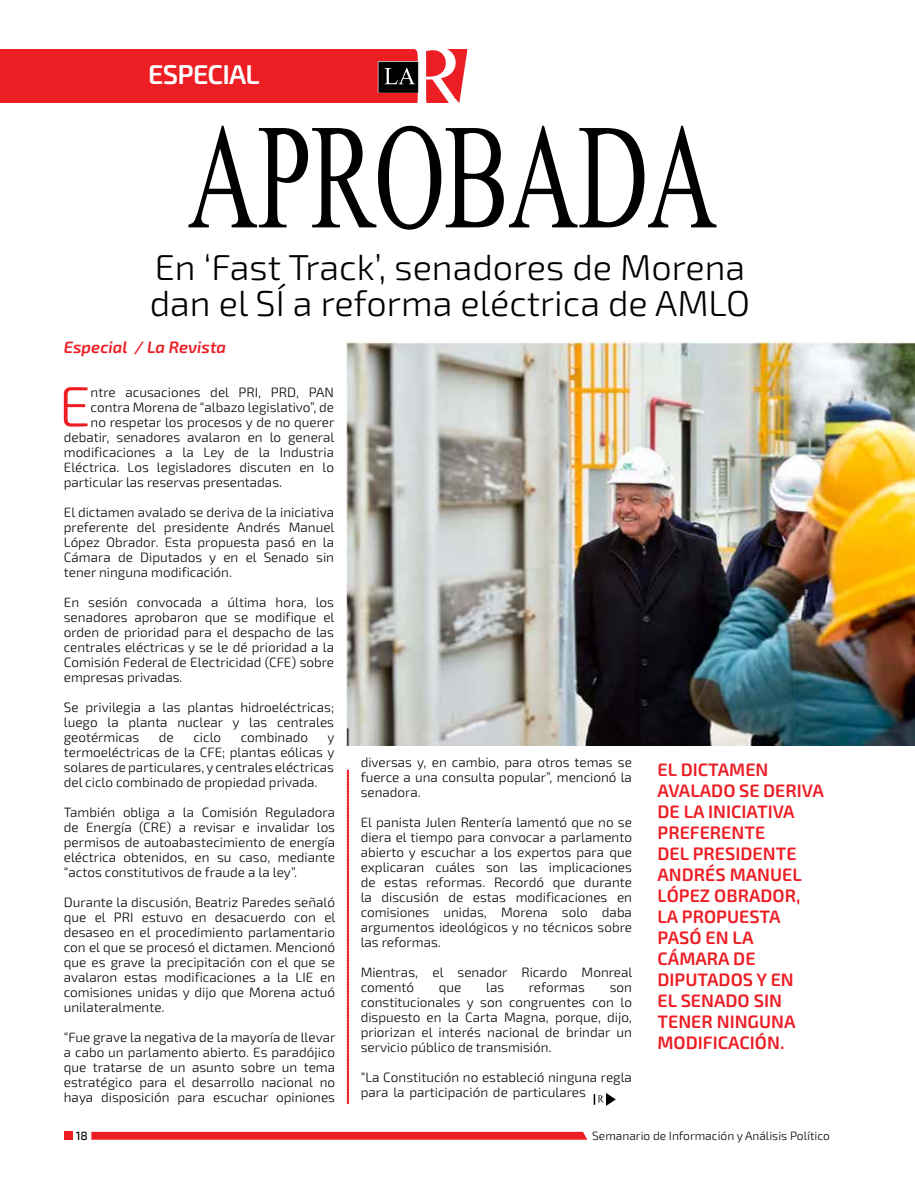
<style>
.page{position:relative;width:915px;height:1191px;background:#fff}
.page>*{position:absolute;margin:0;border:0;box-sizing:border-box;transform-origin:0 0}
.t1{font:150px "Times New Roman";letter-spacing:-.01em;color:#000;scale:.65 1}
.t2{font:300 57px "Exo 2";color:#ed1d24}
.t3{font:300 36px/36px "Exo 2";color:#000}
.t4{font:900 27.15px "Exo 2";letter-spacing:-.03em;color:#fff}
.t5{font:600 27.15px "Exo 2";letter-spacing:-.03em;color:#fff}
.t6{font:600 18px/21px "Exo 2";color:#ed1d24}
.t7{font:italic 600 16.5px "Exo 2";color:#ed1d24}
.t8{font:300 13.5px/15px "Exo 2";color:#000;text-align:justify}
.t9{font:300 12px "Exo 2";color:#000}
.t10{font:500 12px "Exo 2";color:#000}
</style>
<div class="page">
<div style="left:64px;top:1131px;width:8px;height:9px;background:#ed1d24"></div>
<svg style="left:91px;top:1131px;width:496px;height:8px;background:#ee353b"></svg>
<svg style="left:0;top:49px;width:467px;height:54px;background:#e3282e"></svg>
<svg style="left:347px;top:770px;width:1px;height:333px"></svg>
<svg style="left:593px;top:1093px;width:22px;height:13px"></svg>
<img style="left:347px;top:342px;width:567px;height:403px">
<h3 class="t4" style="left:92px;top:52px;width:108px">Especial</h3>
<h3 class="t5" style="left:148px;top:58px;width:113px">ESPECIAL</h3>
<h1 class="t1" style="left:188px;top:76px;width:816px">APROBADA</h1>
<h3 class="t3" style="left:150px;top:250px;width:601px">En ‘Fast Track’, senadores de Morena dan el SÍ a reforma eléctrica de AMLO</h3>
<p class="t7" style="left:64px;top:338px;width:164px">Especial / La Revista</p>
<h2 class="t2" style="left:59px;top:373px;width:33px">E</h2>
<p class="t8" style="left:91px;top:384px;width:245px">ntre acusaciones del PRI, PRD, PAN</p>
<p class="t8" style="left:91px;top:399px;width:245px">contra Morena de “albazo legislativo”, de</p>
<p class="t8" style="left:91px;top:414px;width:245px">no respetar los procesos y de no querer</p>
<p class="t8" style="left:64px;top:429px;width:272px">debatir, senadores avalaron en lo general</p>
<p class="t8" style="left:64px;top:444px;width:272px">modificaciones a la Ley de la Industria</p>
<p class="t8" style="left:64px;top:459px;width:271px">Eléctrica. Los legisladores discuten en lo</p>
<p class="t8" style="left:64px;top:474px;width:220px">particular las reservas presentadas.</p>
<p class="t8" style="left:64px;top:504px;width:272px">El dictamen avalado se deriva de la iniciativa preferente del presidente Andrés Manuel López Obrador. Esta propuesta pasó en la Cámara de Diputados y en el Senado sin tener ninguna modificación.</p>
<p class="t8" style="left:64px;top:594px;width:272px">En sesión convocada a última hora, los senadores aprobaron que se modifique el orden de prioridad para el despacho de las centrales eléctricas y se le dé prioridad a la Comisión Federal de Electricidad (CFE) sobre empresas privadas.</p>
<p class="t8" style="left:64px;top:699px;width:272px">Se privilegia a las plantas hidroeléctricas; luego la planta nuclear y las centrales geotérmicas</p>
<p class="t8" style="left:159px;top:729px;width:16px">de</p>
<p class="t8" style="left:193px;top:729px;width:29px">ciclo</p>
<p class="t8" style="left:241px;top:729px;width:69px">combinado</p>
<p class="t8" style="left:64px;top:729px;width:272px;text-indent:263px">y termoeléctricas de la CFE; plantas eólicas y solares de particulares, y centrales eléctricas del ciclo combinado de propiedad privada.</p>
<p class="t8" style="left:64px;top:804px;width:273px">También obliga a la Comisión Reguladora de Energía (CRE) a revisar e invalidar los permisos de autoabastecimiento de energía eléctrica obtenidos, en su caso, mediante “actos constitutivos de fraude a la ley”.</p>
<p class="t8" style="left:64px;top:894px;width:273px">Durante la discusión, Beatriz Paredes señaló que el PRI estuvo en desacuerdo con el desaseo en el procedimiento parlamentario con el que se procesó el dictamen. Mencionó que es grave la precipitación con el que se avalaron estas modificaciones a la LIE en comisiones unidas y dijo que Morena actuó unilateralmente.</p>
<p class="t8" style="left:64px;top:1029px;width:273px">“Fue grave la negativa de la mayoría de llevar a cabo un parlamento abierto. Es paradójico que tratarse de un asunto sobre un tema estratégico para el desarrollo nacional no haya disposición para escuchar opiniones</p>
<p class="t8" style="left:360px;top:755px;width:273px">diversas y, en cambio, para otros temas se fuerce a una consulta popular”, mencionó la senadora.</p>
<p class="t8" style="left:360px;top:815px;width:273px">El panista Julen Rentería lamentó que no se diera el tiempo para convocar a parlamento abierto y escuchar a los expertos para que explicaran cuáles son las implicaciones de estas reformas. Recordó que durante la discusión de estas modificaciones en comisiones unidas, Morena solo daba argumentos ideológicos y no técnicos sobre las reformas.</p>
<p class="t8" style="left:360px;top:965px;width:273px">Mientras, el senador Ricardo Monreal comentó</p>
<p class="t8" style="left:439px;top:980px;width:24px">que</p>
<p class="t8" style="left:486px;top:980px;width:20px">las</p>
<p class="t8" style="left:528px;top:980px;width:58px">reformas</p>
<p class="t8" style="left:360px;top:980px;width:273px;text-indent:249px">son constitucionales y son congruentes con lo dispuesto en la Carta Magna, porque, dijo, priorizan el interés nacional de brindar un servicio público de transmisión.</p>
<p class="t8" style="left:360px;top:1070px;width:273px">“La Constitución no estableció ninguna regla para la participación de particulares</p>
<h3 class="t6" style="left:657px;top:759px;width:168px">EL DICTAMEN<br>AVALADO SE DERIVA<br>DE LA INICIATIVA<br>PREFERENTE<br>DEL PRESIDENTE<br>ANDRÉS MANUEL<br>LÓPEZ OBRADOR,<br>LA PROPUESTA<br>PASÓ EN LA<br>CÁMARA DE<br>DIPUTADOS Y EN<br>EL SENADO SIN<br>TENER NINGUNA<br>MODIFICACIÓN.</h3>
<p class="t10" style="left:76px;top:1128px;width:14px">18</p>
<p class="t9" style="left:592px;top:1128px;width:239px">Semanario de Información y Análisis Político</p>
</div>
